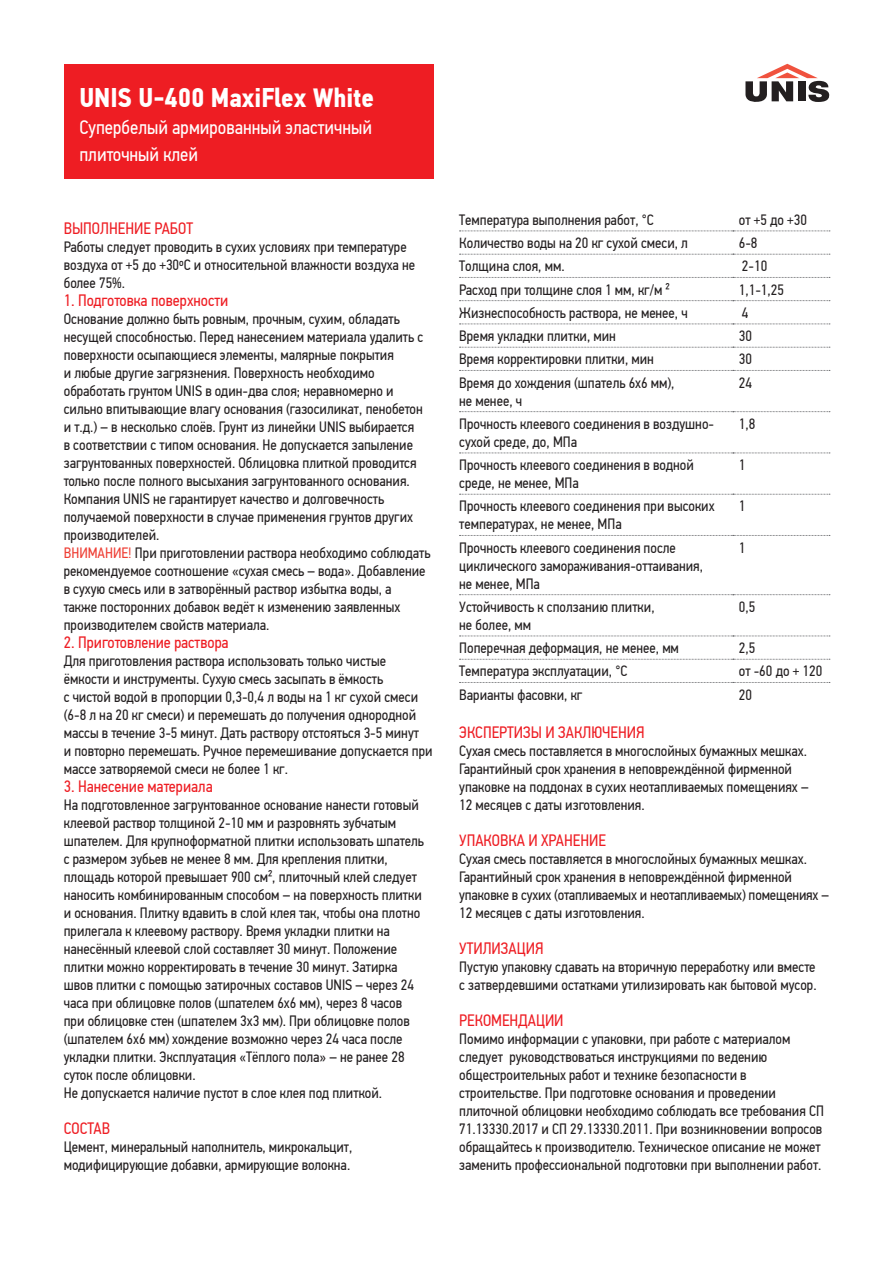
<style>
.page{position:relative;width:893px;height:1263px;background:#fff}
.page>*{position:absolute;margin:0;border:0;box-sizing:border-box;transform-origin:0 0}
.t1{font:700 27px "PF Din Text Cond Pro";color:#fff}
.t2{font:19.5px/27px "PF Din Text Cond Pro";color:#fff}
.t3{font:16.5px "PF Din Text Cond Pro";color:#ee1d23}
.t4{font:15px/18px "PF Din Text Cond Pro";color:#231f20}
.s1{color:#ee3e34}
</style>
<div class="page">
<svg style="left:745px;top:64px;width:84px;height:38px"></svg>
<div style="left:798px;top:81px;width:7px;height:20px;background:#231f20"></div>
<div style="left:64px;top:64px;width:370px;height:115px;background:#ee1d23"></div>
<svg style="left:459px;top:231px;width:371px;height:1px"></svg>
<svg style="left:459px;top:254px;width:371px;height:1px"></svg>
<svg style="left:459px;top:277px;width:371px;height:1px"></svg>
<svg style="left:459px;top:300px;width:371px;height:1px"></svg>
<svg style="left:459px;top:324px;width:371px;height:1px"></svg>
<svg style="left:459px;top:347px;width:371px;height:1px"></svg>
<svg style="left:459px;top:370px;width:371px;height:1px"></svg>
<svg style="left:459px;top:411px;width:371px;height:1px"></svg>
<svg style="left:459px;top:453px;width:371px;height:1px"></svg>
<svg style="left:459px;top:494px;width:371px;height:1px"></svg>
<svg style="left:459px;top:535px;width:371px;height:1px"></svg>
<svg style="left:459px;top:594px;width:371px;height:1px"></svg>
<svg style="left:459px;top:636px;width:371px;height:1px"></svg>
<svg style="left:459px;top:659px;width:371px;height:1px"></svg>
<svg style="left:459px;top:682px;width:371px;height:1px"></svg>
<h1 class="t1" style="left:79px;top:82px;width:296px">UNIS U-400 MaxiFlex White</h1>
<h2 class="t2" style="left:79px;top:114px;width:294px">Cупербелый армированный эластичный плиточный клей</h2>
<p class="t3" style="left:64px;top:219px;width:131px">ВЫПОЛНЕНИЕ РАБОТ</p>
<p class="t4" style="left:64px;top:238px;width:353px">Работы следует проводить в сухих условиях при температуре воздуха от +5 до +30ºС и относительной влажности воздуха не более 75%.</p>
<p class="t3" style="left:64px;top:291px;width:166px">1. Подготовка поверхности</p>
<p class="t4" style="left:64px;top:310px;width:368px">Основание должно быть ровным, прочным, сухим, обладать несущей способностью. Перед нанесением материала удалить с поверхности осыпающиеся элементы, малярные покрытия<br>и любые другие загрязнения. Поверхность необходимо обработать грунтом UNIS в один-два слоя; неравномерно и сильно впитывающие влагу основания (газосиликат, пенобетон и т.д.) – в несколько слоёв. Грунт из линейки UNIS выбирается<br>в соответствии с типом основания. Не допускается запыление загрунтованных поверхностей. Облицовка плиткой проводится только после полного высыхания загрунтованного основания.<br>Компания UNIS не гарантирует качество и долговечность получаемой поверхности в случае применения грунтов других производителей.<br><span class="s1">ВНИМАНИЕ!</span> При приготовлении раствора необходимо соблюдать рекомендуемое соотношение «сухая смесь – вода». Добавление в сухую смесь или в затворённый раствор избытка воды, а<br>также посторонних добавок ведёт к изменению заявленных производителем свойств материала.</p>
<p class="t3" style="left:64px;top:633px;width:166px">2. Приготовление раствора</p>
<p class="t4" style="left:64px;top:652px;width:370px">Для приготовления раствора использовать только чистые ёмкости и инструменты. Сухую смесь засыпать в ёмкость<br>с чистой водой в пропорции 0,3-0,4 л воды на 1 кг сухой смеси (6-8 л на 20 кг смеси) и перемешать до получения однородной массы в течение 3-5 минут. Дать раствору отстояться 3-5 минут<br>и повторно перемешать. Ручное перемешивание допускается при массе затворяемой смеси не более 1 кг.</p>
<p class="t3" style="left:64px;top:777px;width:150px">3. Нанесение материала</p>
<p class="t4" style="left:64px;top:796px;width:362px">На подготовленное загрунтованное основание нанести готовый клеевой раствор толщиной 2-10 мм и разровнять зубчатым шпателем. Для крупноформатной плитки использовать шпатель с размером зубьев не менее 8 мм. Для крепления плитки, площадь которой превышает 900 см², плиточный клей следует наносить комбинированным способом – на поверхность плитки и основания. Плитку вдавить в слой клея так, чтобы она плотно прилегала к клеевому раствору. Время укладки плитки на нанесённый клеевой слой составляет 30 минут. Положение плитки можно корректировать в течение 30 минут. Затирка швов плитки с помощью затирочных составов UNIS – через 24 часа при облицовке полов (шпателем 6х6 мм), через 8 часов при облицовке стен (шпателем 3х3 мм). При облицовке полов (шпателем 6х6 мм) хождение возможно через 24 часа после укладки плитки. Эксплуатация «Тёплого пола» – не ранее 28 суток после облицовки.<br>Не допускается наличие пустот в слое клея под плиткой.</p>
<p class="t3" style="left:64px;top:1119px;width:48px">СОСТАВ</p>
<p class="t4" style="left:64px;top:1138px;width:290px">Цемент, минеральный наполнитель, микрокальцит, модифицирующие добавки, армирующие волокна.</p>
<p class="t4" style="left:459px;top:211px;width:196px">Температура выполнения работ, °С</p>
<p class="t4" style="left:739px;top:211px;width:70px">от +5 до +30</p>
<p class="t4" style="left:459px;top:234px;width:230px">Количество воды на 20 кг сухой смеси, л</p>
<p class="t4" style="left:739px;top:234px;width:20px">6-8</p>
<p class="t4" style="left:459px;top:257px;width:107px">Толщина слоя, мм.</p>
<p class="t4" style="left:742px;top:257px;width:27px">2-10</p>
<p class="t4" style="left:459px;top:281px;width:212px">Расход при толщине слоя 1 мм, кг/м ²</p>
<p class="t4" style="left:739px;top:281px;width:47px">1,1-1,25</p>
<p class="t4" style="left:459px;top:304px;width:230px">Жизнеспособность раствора, не менее, ч</p>
<p class="t4" style="left:742px;top:304px;width:8px">4</p>
<p class="t4" style="left:459px;top:327px;width:158px">Время укладки плитки, мин</p>
<p class="t4" style="left:739px;top:327px;width:15px">30</p>
<p class="t4" style="left:459px;top:350px;width:196px">Время корректировки плитки, мин</p>
<p class="t4" style="left:739px;top:350px;width:15px">30</p>
<p class="t4" style="left:459px;top:374px;width:217px">Время до хождения (шпатель 6х6 мм), не менее, ч</p>
<p class="t4" style="left:739px;top:374px;width:15px">24</p>
<p class="t4" style="left:459px;top:415px;width:256px">Прочность клеевого соединения в воздушно&shy;сухой среде, до, МПа</p>
<p class="t4" style="left:739px;top:415px;width:18px">1,8</p>
<p class="t4" style="left:459px;top:456px;width:236px">Прочность клеевого соединения в водной среде, не менее, МПа</p>
<p class="t4" style="left:739px;top:456px;width:8px">1</p>
<p class="t4" style="left:459px;top:497px;width:257px">Прочность клеевого соединения при высоких температурах, не менее, МПа</p>
<p class="t4" style="left:739px;top:497px;width:8px">1</p>
<p class="t4" style="left:459px;top:539px;width:245px">Прочность клеевого соединения после циклического замораживания-оттаивания, не менее, МПа</p>
<p class="t4" style="left:739px;top:539px;width:8px">1</p>
<p class="t4" style="left:459px;top:598px;width:197px">Устойчивость к сползанию плитки, не более, мм</p>
<p class="t4" style="left:739px;top:598px;width:18px">0,5</p>
<p class="t4" style="left:459px;top:639px;width:221px">Поперечная деформация, не менее, мм</p>
<p class="t4" style="left:739px;top:639px;width:18px">2,5</p>
<p class="t4" style="left:459px;top:662px;width:170px">Температура эксплуатации, °С</p>
<p class="t4" style="left:739px;top:662px;width:85px">от -60 до + 120</p>
<p class="t4" style="left:459px;top:686px;width:125px">Варианты фасовки, кг</p>
<p class="t4" style="left:739px;top:686px;width:15px">20</p>
<p class="t3" style="left:459px;top:723px;width:187px">ЭКСПЕРТИЗЫ И ЗАКЛЮЧЕНИЯ</p>
<p class="t4" style="left:459px;top:742px;width:351px">Сухая смесь поставляется в многослойных бумажных мешках.<br>Гарантийный срок хранения в неповреждённой фирменной упаковке на поддонах в сухих неотапливаемых помещениях – 12 месяцев с даты изготовления.</p>
<p class="t3" style="left:459px;top:831px;width:148px">УПАКОВКА И ХРАНЕНИЕ</p>
<p class="t4" style="left:459px;top:850px;width:371px">Сухая смесь поставляется в многослойных бумажных мешках.<br>Гарантийный срок хранения в неповреждённой фирменной упаковке в сухих (отапливаемых и неотапливаемых) помещениях – 12 месяцев с даты изготовления.</p>
<p class="t3" style="left:459px;top:939px;width:86px">УТИЛИЗАЦИЯ</p>
<p class="t4" style="left:459px;top:958px;width:359px">Пустую упаковку сдавать на вторичную переработку или вместе с затвердевшими остатками утилизировать как бытовой мусор.</p>
<p class="t3" style="left:459px;top:1011px;width:106px">РЕКОМЕНДАЦИИ</p>
<p class="t4" style="left:459px;top:1030px;width:366px">Помимо информации с упаковки, при работе с материалом следует руководствоваться инструкциями по ведению общестроительных работ и технике безопасности в строительстве. При подготовке основания и проведении плиточной облицовки необходимо соблюдать все требования СП 71.13330.2017 и СП 29.13330.2011. При возникновении вопросов обращайтесь к производителю. Техническое описание не может заменить профессиональной подготовки при выполнении работ.</p>
</div>
